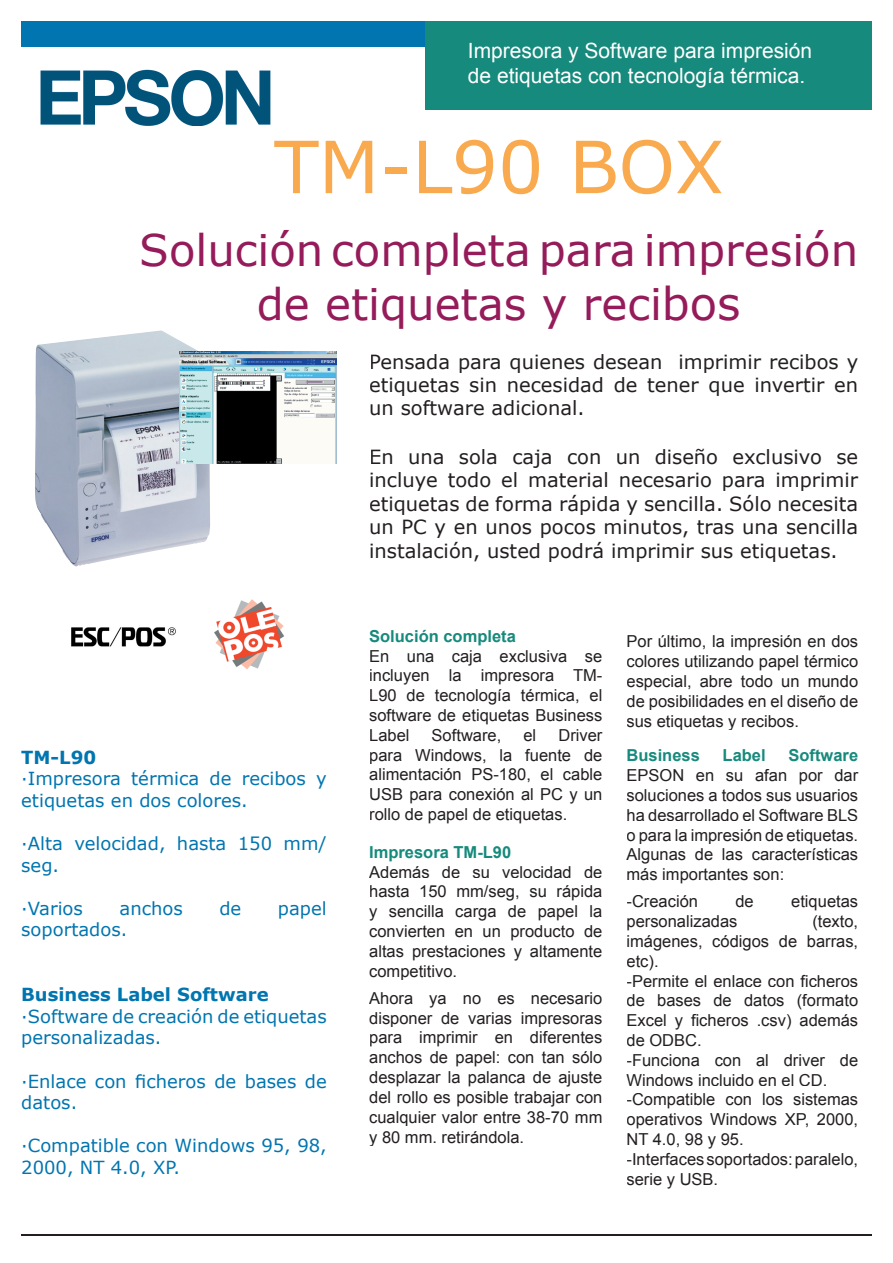
<style>
.page{position:relative;width:893px;height:1263px;background:#fff}
.page>*{position:absolute;margin:0;border:0;box-sizing:border-box;transform-origin:0 0}
.t1{font:72px "Verdana";color:#f9aa4e}
.t2{font:43.5px/54px "Verdana";color:#951b5a;text-align:center}
.t3{font:21px/25.5px "Arial";color:#fff}
.t4{font:19.5px/23.4px "Verdana";color:#231f20;text-align:justify}
.t5{font:18px/21.6px "Verdana";color:#0075b0}
.t6{font:700 18px "Verdana";color:#0075b0}
.t7{font:16.5px/19.8px "Arial";color:#231f20;text-align:justify}
.t8{font:700 16.5px "Arial";color:#168a7c}
.s1{font-size:45px}
</style>
<div class="page">
<div style="left:21px;top:21px;width:404px;height:26px;background:#0075b0"></div>
<div style="left:425px;top:21px;width:447px;height:89px;background:#168a7c"></div>
<img style="left:40px;top:70px;width:231px;height:55px">
<hr style="left:21px;top:1234px;width:851px;height:1px;background:#231f20">
<img style="left:35px;top:330px;width:175px;height:237px">
<img style="left:214px;top:599px;width:70px;height:70px">
<img style="left:180px;top:352px;width:157px;height:111px">
<img style="left:71px;top:627px;width:105px;height:20px">
<p class="t3" style="left:468px;top:38px;width:346px">Impresora y Software para impresión de etiquetas con tecnología térmica.</p>
<h1 class="t1" style="left:274px;top:121px;width:451px">TM-L90 BOX</h1>
<h2 class="t2" style="left:139px;top:222px;width:720px">Solución completa para impresión de etiquetas y reci<span class="s1">bos</span></h2>
<p class="t6" style="left:21px;top:745px;width:77px">TM-L90</p>
<p class="t5" style="left:21px;top:767px;width:307px">·Impresora térmica de recibos y etiquetas en dos colores.</p>
<p class="t5" style="left:21px;top:832px;width:307px">·Alta velocidad, hasta 150 mm/ seg.</p>
<p class="t5" style="left:21px;top:897px;width:63px">·Varios</p>
<p class="t5" style="left:120px;top:897px;width:65px">anchos</p>
<p class="t5" style="left:219px;top:897px;width:23px">de</p>
<p class="t5" style="left:278px;top:897px;width:50px">papel</p>
<p class="t5" style="left:21px;top:918px;width:108px">soportados.</p>
<p class="t6" style="left:21px;top:983px;width:249px">Business Label Software</p>
<p class="t5" style="left:21px;top:1005px;width:307px">·Software de creación de etiquetas personalizadas.</p>
<p class="t5" style="left:21px;top:1070px;width:307px">·Enlace con ficheros de bases de datos.</p>
<p class="t5" style="left:21px;top:1134px;width:307px">·Compatible con Windows 95, 98,<br>2000, NT 4.0, XP.</p>
<p class="t4" style="left:369px;top:349px;width:490px">Pensada para quienes desean imprimir recibos y etiquetas sin necesidad de tener que invertir en un software adicional.</p>
<p class="t4" style="left:369px;top:445px;width:490px">En una sola caja con un diseño exclusivo se incluye todo el material necesario para imprimir etiquetas de forma rápida y sencilla. Sólo necesita un PC y en unos pocos minutos, tras una sencilla instalación, usted podrá imprimir sus etiquetas.</p>
<p class="t8" style="left:369px;top:624px;width:148px">Solución completa</p>
<p class="t7" style="left:369px;top:646px;width:235px">En una caja exclusiva se incluyen la impresora TM-L90 de tecnología térmica, el software de etiquetas Business Label</p>
<p class="t7" style="left:432px;top:725px;width:71px">Software,</p>
<p class="t7" style="left:523px;top:725px;width:14px">el</p>
<p class="t7" style="left:369px;top:725px;width:235px;text-indent:189px">Driver para Windows, la fuente de alimentación PS-180, el cable USB para conexión al PC y un rollo de papel de etiquetas.</p>
<p class="t8" style="left:369px;top:840px;width:144px">Impresora TM-L90</p>
<p class="t7" style="left:369px;top:862px;width:235px">Además de su velocidad de hasta 150 mm/seg, su rápida y sencilla carga de papel la convierten en un producto de altas prestaciones y altamente competitivo.</p>
<p class="t7" style="left:369px;top:988px;width:235px">Ahora ya no es necesario disponer de varias impresoras para imprimir en diferentes anchos de papel: con tan sólo desplazar la palanca de ajuste del rollo es posible trabajar con cualquier valor entre 38-70 mm y 80 mm. retirándola.</p>
<p class="t7" style="left:626px;top:631px;width:233px">Por último, la impresión en dos colores utilizando papel térmico especial, abre todo un mundo de posibilidades en el diseño de sus etiquetas y recibos.</p>
<p class="t8" style="left:626px;top:744px;width:75px">Business</p>
<p class="t8" style="left:723px;top:744px;width:45px">Label</p>
<p class="t8" style="left:788px;top:744px;width:71px">Software</p>
<p class="t7" style="left:626px;top:765px;width:233px">EPSON en su afan por dar soluciones a todos sus usuarios ha desarrollado el Software BLS o para la impresión de etiquetas.<br>Algunas de las características más importantes son:</p>
<p class="t7" style="left:626px;top:892px;width:73px">-Creación</p>
<p class="t7" style="left:735px;top:892px;width:20px">de</p>
<p class="t7" style="left:791px;top:892px;width:68px">etiquetas</p>
<p class="t7" style="left:626px;top:911px;width:112px">personalizadas</p>
<p class="t7" style="left:626px;top:911px;width:233px;text-align:left;text-indent:186px">(texto, imágenes, códigos de barras, etc).<br>-Permite el enlace con ficheros de bases de datos (formato<br>Excel y ficheros .csv) además de ODBC.<br>-Funciona con al driver de<br>Windows incluido en el CD. -Compatible con los sistemas operativos Windows XP, 2000,<br>NT 4.0, 98 y 95.<br>-Interfaces soportados: paralelo, serie y USB.</p>
</div>
